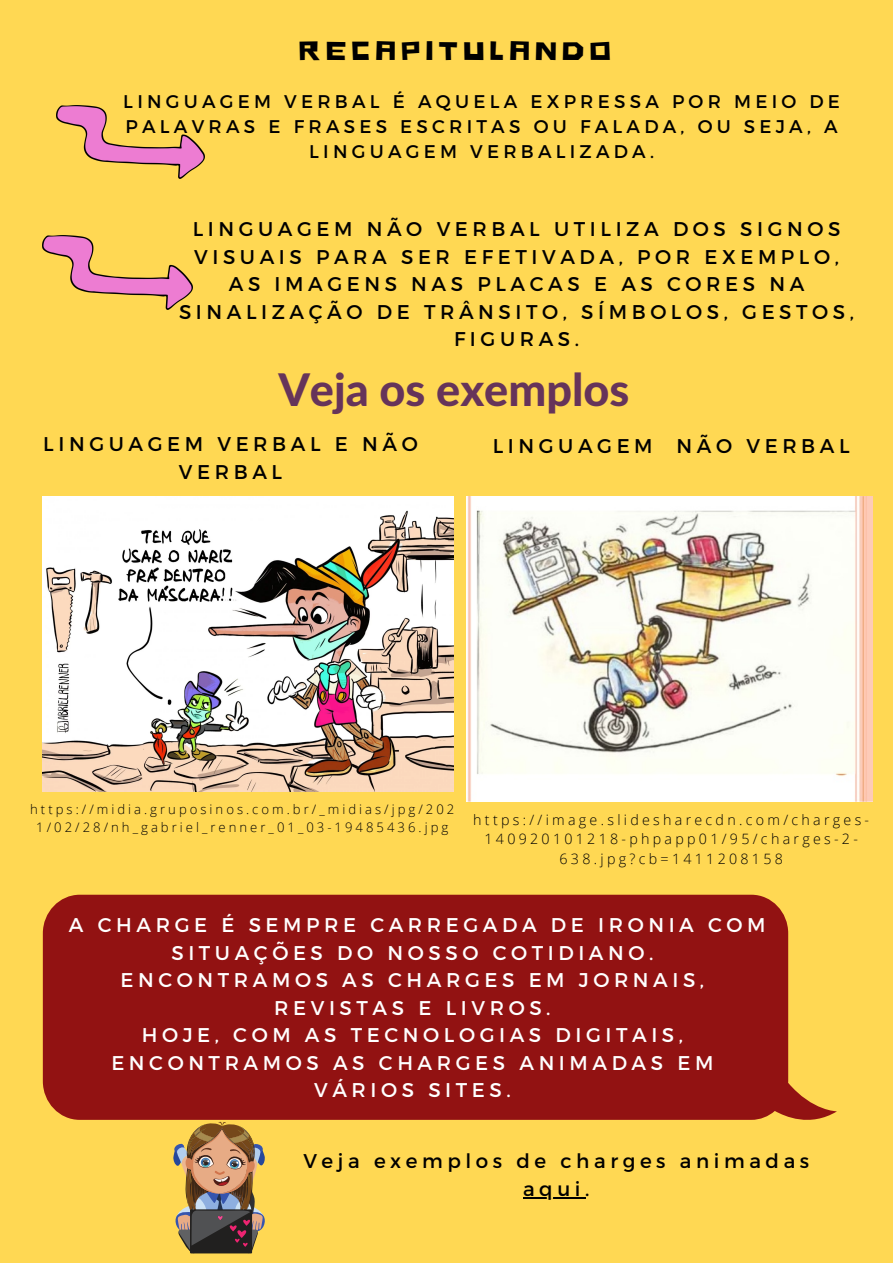
<style>
.page{position:relative;width:893px;height:1263px;background:#ffd853}
.page>*{position:absolute;margin:0;border:0;box-sizing:border-box;transform-origin:0 0}
.t1{font:800 45px "Lato Latin";color:#66345a}
.t2{font:26.62px "Hitchcut";letter-spacing:.23em;color:#000}
.t3{font:19.88px/27.6px "Montserrat";letter-spacing:.23em;color:#000;text-align:center}
.t4{font:19.88px/27.6px "Montserrat";letter-spacing:.23em;color:#fff;text-align:center}
.t5{font:18.38px/25.3px "Montserrat";letter-spacing:.23em;color:#000;text-align:center}
.t6{font:300 14.25px/19.7px "Open Sans";letter-spacing:.23em;color:#000;text-align:center}
.t7{font:300 13.12px/18px "Open Sans";letter-spacing:.23em;color:#000;text-align:center}
</style>
<div class="page">
<img style="left:56px;top:106px;width:148px;height:73px">
<img style="left:43px;top:235px;width:150px;height:74px">
<img style="left:43px;top:497px;width:411px;height:295px">
<img style="left:467px;top:497px;width:405px;height:304px">
<svg style="left:43px;top:895px;width:794px;height:227px;background:#991f16"></svg>
<svg style="left:173px;top:1122px;width:92px;height:131px"></svg>
<hr style="left:523px;top:1196px;width:62px;height:2px;background:#000">
<p class="t2" style="left:299px;top:33px;width:313px">RECAPITULANDO</p>
<p class="t5" style="left:123px;top:88px;width:718px">LINGUAGEM VERBAL É AQUELA EXPRESSA POR MEIO DE<br>PALAVRAS E FRASES ESCRITAS OU FALADA, OU SEJA, A<br>LINGUAGEM VERBALIZADA.</p>
<p class="t3" style="left:179px;top:214px;width:676px">LINGUAGEM NÃO VERBAL UTILIZA DOS SIGNOS VISUAIS PARA SER EFETIVADA, POR EXEMPLO, AS IMAGENS NAS PLACAS E AS CORES NA SINALIZAÇÃO DE TRÂNSITO, SÍMBOLOS, GESTOS, FIGURAS.</p>
<p class="t1" style="left:278px;top:370px;width:353px">Veja os exemplos</p>
<p class="t3" style="left:43px;top:429px;width:376px">LINGUAGEM VERBAL E NÃO<br>VERBAL</p>
<p class="t3" style="left:493px;top:431px;width:358px">LINGUAGEM NÃO VERBAL</p>
<p class="t7" style="left:30px;top:800px;width:425px">https://midia.gruposinos.com.br/_midias/jpg/202<br>1/02/28/nh_gabriel_renner_01_03-19485436.jpg</p>
<p class="t6" style="left:473px;top:809px;width:397px">https://image.slidesharecdn.com/charges-<br>140920101218-phpapp01/95/charges-2-<br>638.jpg?cb=1411208158</p>
<p class="t4" style="left:69px;top:910px;width:698px">A CHARGE É SEMPRE CARREGADA DE IRONIA COM<br>SITUAÇÕES DO NOSSO COTIDIANO.</p>
<p class="t4" style="left:121px;top:965px;width:585px">ENCONTRAMOS AS CHARGES EM JORNAIS,<br>REVISTAS E LIVROS.</p>
<p class="t4" style="left:111px;top:1020px;width:603px">HOJE, COM AS TECNOLOGIAS DIGITAIS,<br>ENCONTRAMOS AS CHARGES ANIMADAS EM<br>VÁRIOS SITES.</p>
<p class="t3" style="left:303px;top:1146px;width:507px">Veja exemplos de charges animadas aqui.</p>
</div>
